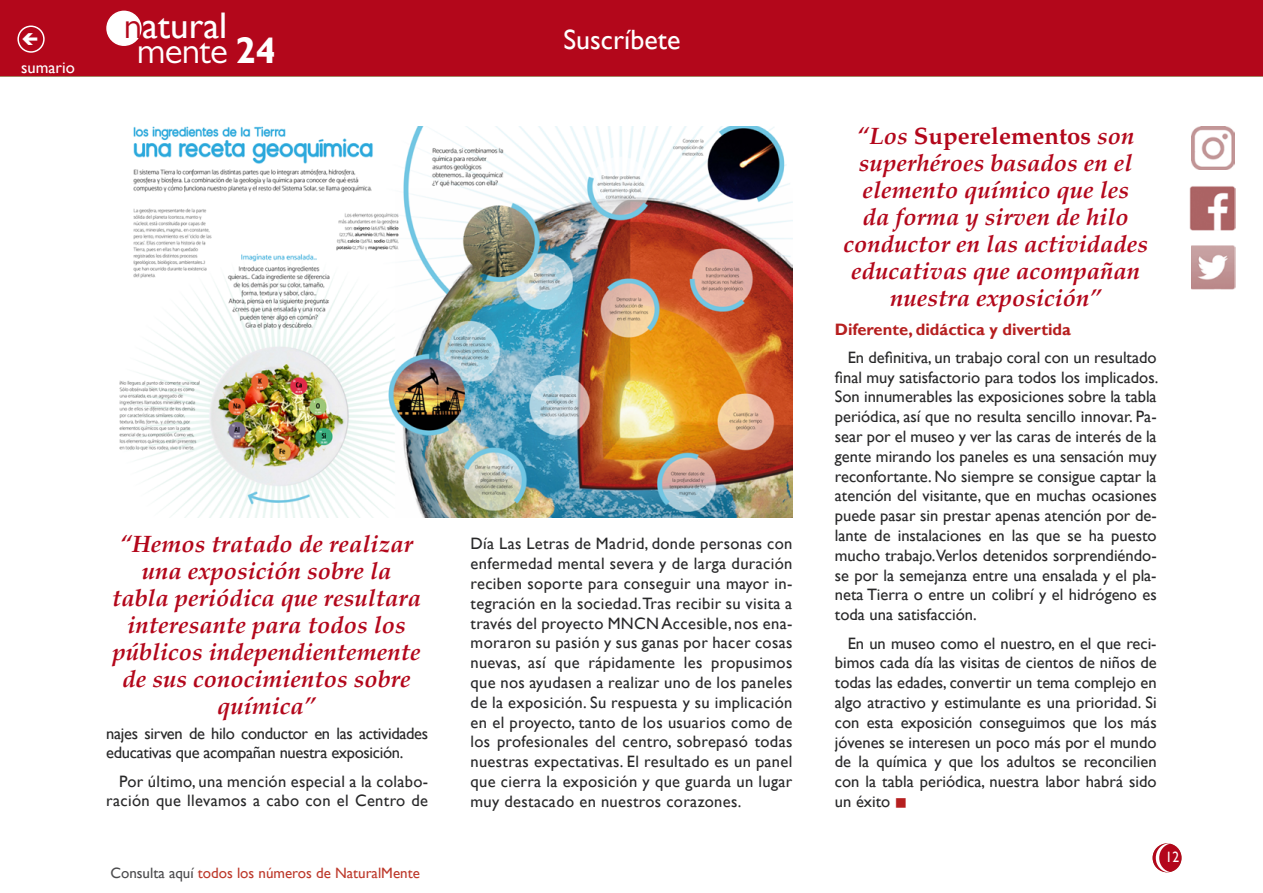
<style>
.page{position:relative;width:1263px;height:893px;background:#fff}
.page>*{position:absolute;margin:0;border:0;box-sizing:border-box;transform-origin:0 0}
.t1{font:37.05px "Gill Sans";color:#fff}
.t2{font:37.05px "Gill Sans MT Pro";letter-spacing:-.02em;color:#fff}
.t3{font:27.9px "Gill Sans";color:#fff}
.t4{font:italic 700 24px/27px "Palatino";color:#b3071b;text-align:center}
.t5{font:16.5px/19.8px "Gill Sans";color:#282829;text-align:justify}
.t6{font:16.5px/19.8px "Gill Sans";letter-spacing:-.02em;color:#282829}
.t7{font:16.5px/19.8px "Gill Sans";letter-spacing:.02em;color:#282829;text-align:right}
.t8{font:700 16.5px "Gill Sans";color:#b61f1f}
.t9{font:16.5px "Gill Sans";color:#fff}
.t10{font:15px "Gill Sans";color:#bd392b}
.t11{font:15px "Gill Sans";color:#fff;scale:.9 1}
.s1{font-family:"Gill Sans MT Pro";color:#b3071b}
.s2{font-family:"Gill Sans";font-weight:700}
.s3{color:#4b4b4d}
.s4{font-style:normal}
.s5{color:#b61f1f}
</style>
<div class="page">
<img style="left:1190px;top:186px;width:45px;height:44px">
<img style="left:1191px;top:246px;width:44px;height:44px">
<div style="left:1153px;top:844px;width:28px;height:28px;background:#b3071b;border-radius:50%"></div>
<div style="left:1152px;top:843px;width:29px;height:29px;border:2px solid #b3071b;border-radius:50%"></div>
<div style="left:0;top:0;width:1263px;height:76px;background:#b3071b"></div>
<div style="left:107px;top:11px;width:34px;height:34px;background:#fff;border-radius:50%"></div>
<div style="left:106px;top:11px;width:36px;height:35px;border:2px solid #fff;border-radius:50%"></div>
<svg style="left:1155px;top:843px;width:16px;height:29px"></svg>
<div style="left:17px;top:26px;width:28px;height:27px;border:2px solid #fff;border-radius:50%"></div>
<img style="left:1191px;top:127px;width:43px;height:43px">
<img style="left:119px;top:127px;width:673px;height:390px">
<p class="t9" style="left:21px;top:58px;width:55px">sumario</p>
<h1 class="t1" style="left:124px;top:4px;width:105px"><span class="s1">n</span>atural</h1>
<h1 class="t2" style="left:137px;top:29px;width:140px">mente <span class="s2">24</span></h1>
<h3 class="t4" style="left:112px;top:531px;width:311px">“Hemos tratado de realizar una exposición sobre la tabla periódica que resultara interesante para todos los públicos independientemente de sus conocimientos sobre química”</h3>
<p class="t6" style="left:106px;top:723px;width:323px">najes sirven de hilo conductor en las actividades educativas que acompañan nuestra exposición.</p>
<p class="t7" style="left:106px;top:771px;width:323px">Por último, una mención especial a la colabo&shy;ración que llevamos a cabo con el Centro de</p>
<p class="t10" style="left:110px;top:864px;width:311px"><span class="s3">Consulta aquí</span> todos los números de NaturalMente</p>
<h2 class="t3" style="left:563px;top:23px;width:118px">Suscríbete</h2>
<p class="t5" style="left:471px;top:534px;width:323px">Día Las Letras de Madrid, donde personas con enfermedad mental severa y de larga duración reciben soporte para conseguir una mayor in&shy;tegración en la sociedad. Tras recibir su visita a través del proyecto MNCN Accesible, nos ena&shy;moraron su pasión y sus ganas por hacer cosas nuevas, así que rápidamente les propusimos que nos ayudasen a realizar uno de los paneles de la exposición. Su respuesta y su implicación en el proyecto, tanto de los usuarios como de los profesionales del centro, sobrepasó todas nuestras expectativas. El resultado es un panel que cierra la exposición y que guarda un lugar muy destacado en nuestros corazones.</p>
<h3 class="t4" style="left:843px;top:123px;width:306px">“Los <span class="s4">Superelementos</span> son superhéroes basados en el elemento químico que les<br>da forma y sirven de hilo conductor en las actividades educativas que acompañan nuestra exposición”</h3>
<p class="t8" style="left:835px;top:319px;width:237px">Diferente, didáctica y divertida</p>
<p class="t5" style="left:835px;top:348px;width:325px;text-indent:13px">En definitiva, un trabajo coral con un resultado final muy satisfactorio para todos los implicados.<br>Son innumerables las exposiciones sobre la tabla periódica, así que no resulta sencillo innovar. Pa&shy;sear por el museo y ver las caras de interés de la gente mirando los paneles es una sensación muy reconfortante. No siempre se consigue captar la atención del visitante, que en muchas ocasiones puede pasar sin prestar apenas atención por de&shy;lante de instalaciones en las que se ha puesto mucho trabajo.Verlos detenidos sorprendiéndo&shy;se por la semejanza entre una ensalada y el pla&shy;neta Tierra o entre un colibrí y el hidrógeno es toda una satisfacción.</p>
<p class="t5" style="left:835px;top:633px;width:323px;text-indent:13px">En un museo como el nuestro, en el que reci&shy;bimos cada día las visitas de cientos de niños de todas las edades, convertir un tema complejo en algo atractivo y estimulante es una prioridad. Si con esta exposición conseguimos que los más jóvenes se interesen un poco más por el mundo de la química y que los adultos se reconcilien con la tabla periódica, nuestra labor habrá sido un éxito <span class="s5">■</span></p>
<p class="t11" style="left:1165px;top:849px;width:16px">12</p>
</div>
